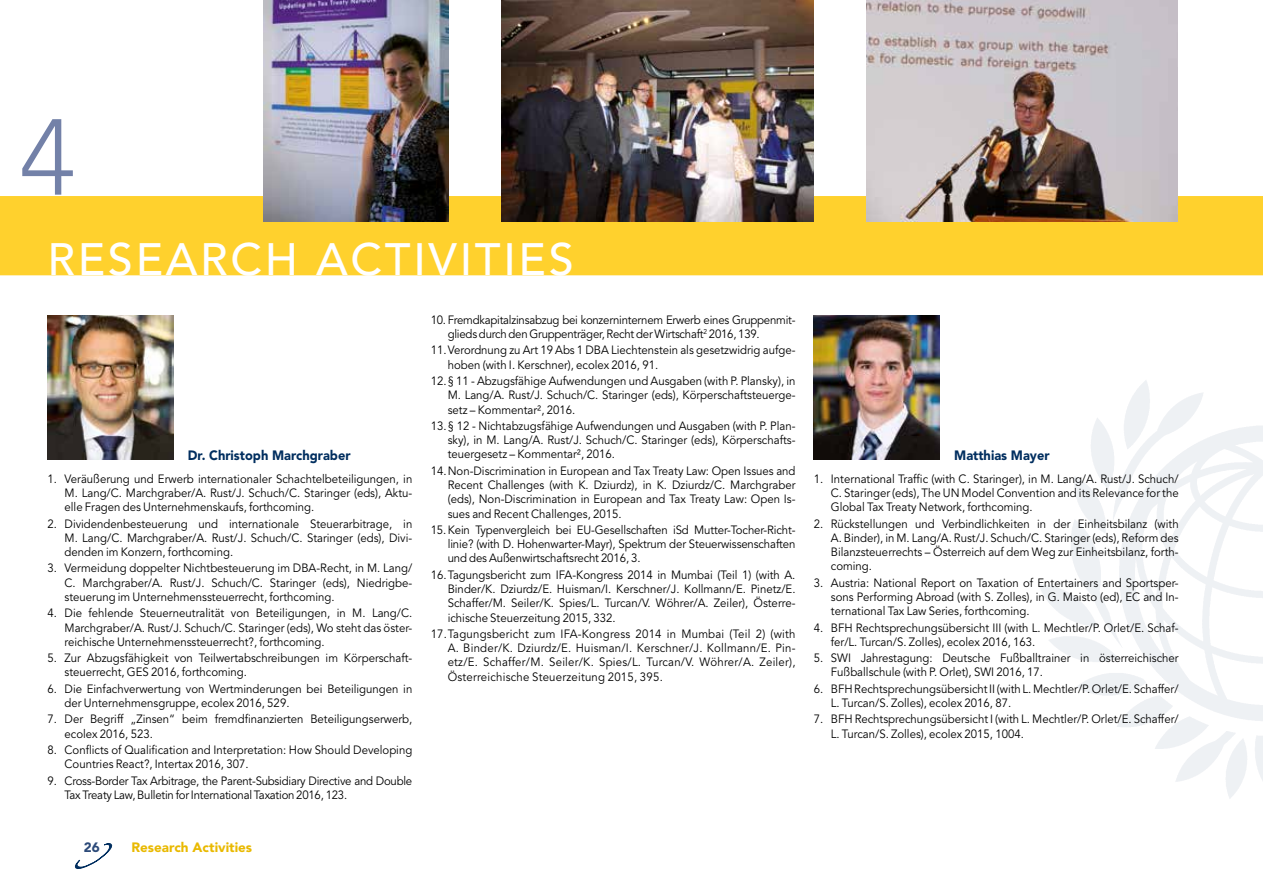
<style>
.page{position:relative;width:1263px;height:893px;background:#fff}
.page>*{position:absolute;margin:0;border:0;box-sizing:border-box;transform-origin:0 0}
.t1{font:300 106.65px "Avenir";color:#7381a8}
.t2{font:500 45px "Avenir LT Std";letter-spacing:.06em;color:#fff}
.t3{font:900 13.5px "Avenir";color:#002e5f;scale:.95 1}
.t4{font:900 13.5px "Avenir LT Std";color:#e9b900}
.t5{font:900 13.5px "Avenir LT Std";color:#2c4a79}
.t6{font:12px/14.2px "Avenir";color:#000;text-align:justify;scale:.95 1}
.t7{font:12px/14.2px "Avenir";letter-spacing:-.02em;color:#000;scale:.95 1}
</style>
<div class="page">
<svg style="left:74px;top:843px;width:39px;height:26px"></svg>
<div style="left:0;top:196px;width:1263px;height:79px;background:#ffd12d"></div>
<img style="left:264px;top:0;width:185px;height:221px">
<img style="left:501px;top:0;width:312px;height:221px">
<img style="left:866px;top:0;width:312px;height:221px">
<img style="left:48px;top:316px;width:125px;height:144px">
<img style="left:814px;top:316px;width:126px;height:144px">
<h1 class="t1" style="left:20px;top:95px;width:57px">4</h1>
<h2 class="t2" style="left:48px;top:234px;width:528px">RESEARCH ACTIVITIES</h2>
<p class="t3" style="left:188px;top:447px;width:173px">Dr. Christoph Marchgraber</p>
<p class="t6" style="left:65px;top:472px;width:368px;text-indent:-17px">1. Veräußerung und Erwerb internationaler Schachtelbeteiligungen, in M. Lang/C. Marchgraber/A. Rust/J. Schuch/C. Staringer (eds), Aktu&shy;elle Fragen des Unternehmenskaufs, forthcoming.</p>
<p class="t6" style="left:65px;top:517px;width:368px;text-indent:-17px">2. Dividendenbesteuerung und internationale Steuerarbitrage, in M. Lang/C. Marchgraber/A. Rust/J. Schuch/C. Staringer (eds), Divi&shy;denden im Konzern, forthcoming.</p>
<p class="t6" style="left:65px;top:561px;width:368px;text-indent:-17px">3. Vermeidung doppelter Nichtbesteuerung im DBA-Recht, in M. Lang/ C. Marchgraber/A. Rust/J. Schuch/C. Staringer (eds), Niedrigbe&shy;steuerung im Unternehmenssteuerrecht, forthcoming.</p>
<p class="t6" style="left:65px;top:606px;width:368px;text-indent:-17px">4. Die fehlende Steuerneutralität von Beteiligungen, in M. Lang/C.<br>Marchgraber/A. Rust/J. Schuch/C. Staringer (eds), Wo steht das öster&shy;reichische Unternehmenssteuerrecht?, forthcoming.</p>
<p class="t6" style="left:65px;top:651px;width:367px;text-indent:-17px">5. Zur Abzugsfähigkeit von Teilwertabschreibungen im Körperschaft&shy;steuerrecht, GES 2016, forthcoming.</p>
<p class="t6" style="left:65px;top:682px;width:368px;text-indent:-17px">6. Die Einfachverwertung von Wertminderungen bei Beteiligungen in der Unternehmensgruppe, ecolex 2016, 529.</p>
<p class="t6" style="left:65px;top:712px;width:368px;text-indent:-17px">7. Der Begriff „Zinsen“ beim fremdfinanzierten Beteiligungserwerb, ecolex 2016, 523.</p>
<p class="t6" style="left:65px;top:743px;width:368px;text-indent:-17px">8. Conflicts of Qualification and Interpretation: How Should Developing<br>Countries React?, Intertax 2016, 307.</p>
<p class="t7" style="left:65px;top:774px;width:368px;text-indent:-17px">9. Cross-Border Tax Arbitrage, the Parent-Subsidiary Directive and Double<br>Tax Treaty Law, Bulletin for International Taxation 2016, 123.</p>
<p class="t5" style="left:84px;top:839px;width:17px">26</p>
<p class="t4" style="left:131px;top:839px;width:122px">Research Activities</p>
<p class="t7" style="left:448px;top:313px;width:368px;text-indent:-17px">10. Fremdkapitalzinsabzug bei konzerninternem Erwerb eines Gruppenmit&shy;glieds durch den Gruppenträger, Recht der Wirtschaft<sup>2</sup> 2016, 139.</p>
<p class="t6" style="left:448px;top:343px;width:368px;text-indent:-17px">11.Verordnung zu Art 19 Abs 1 DBA Liechtenstein als gesetzwidrig aufge&shy;hoben (with I. Kerschner), ecolex 2016, 91.</p>
<p class="t6" style="left:448px;top:374px;width:368px;text-indent:-17px">12.§ 11 - Abzugsfähige Aufwendungen und Ausgaben (with P. Plansky), in M. Lang/A. Rust/J. Schuch/C. Staringer (eds), Körperschaftsteuerge&shy;setz – Kommentar², 2016.</p>
<p class="t6" style="left:448px;top:419px;width:368px;text-indent:-17px">13.§ 12 - Nichtabzugsfähige Aufwendungen und Ausgaben (with P. Plan&shy;sky), in M. Lang/A. Rust/J. Schuch/C. Staringer (eds), Körperschafts&shy;teuergesetz – Kommentar², 2016.</p>
<p class="t6" style="left:448px;top:464px;width:368px;text-indent:-17px">14.Non-Discrimination in European and Tax Treaty Law: Open Issues and Recent Challenges (with K. Dziurdz), in K. Dziurdz/C. Marchgraber (eds), Non-Discrimination in European and Tax Treaty Law: Open Is&shy;sues and Recent Challenges, 2015.</p>
<p class="t6" style="left:448px;top:523px;width:368px;text-indent:-17px">15.Kein Typenvergleich bei EU-Gesellschaften iSd Mutter-Tocher-Richt&shy;linie? (with D. Hohenwarter-Mayr), Spektrum der Steuerwissenschaften und des Außenwirtschaftsrecht 2016, 3.</p>
<p class="t6" style="left:448px;top:568px;width:368px;text-indent:-17px">16.Tagungsbericht zum IFA-Kongress 2014 in Mumbai (Teil 1) (with A.<br>Binder/K. Dziurdz/E. Huisman/I. Kerschner/J. Kollmann/E. Pinetz/E.<br>Schaffer/M. Seiler/K. Spies/L. Turcan/V. Wöhrer/A. Zeiler), Österre&shy;ichische Steuerzeitung 2015, 332.</p>
<p class="t6" style="left:448px;top:627px;width:368px;text-indent:-17px">17.Tagungsbericht zum IFA-Kongress 2014 in Mumbai (Teil 2) (with A. Binder/K. Dziurdz/E. Huisman/I. Kerschner/J. Kollmann/E. Pin&shy;etz/E. Schaffer/M. Seiler/K. Spies/L. Turcan/V. Wöhrer/A. Zeiler), Österreichische Steuerzeitung 2015, 395.</p>
<p class="t3" style="left:954px;top:447px;width:102px">Matthias Mayer</p>
<p class="t6" style="left:831px;top:472px;width:368px;text-indent:-17px">1. International Traffic (with C. Staringer), in M. Lang/A. Rust/J. Schuch/ C. Staringer (eds), The UN Model Convention and its Relevance for the Global Tax Treaty Network, forthcoming.</p>
<p class="t6" style="left:831px;top:517px;width:368px;text-indent:-17px">2. Rückstellungen und Verbindlichkeiten in der Einheitsbilanz (with A. Binder), in M. Lang/A. Rust/J. Schuch/C. Staringer (eds), Reform des Bilanzsteuerrechts – Österreich auf dem Weg zur Einheitsbilanz, forth&shy;coming.</p>
<p class="t6" style="left:831px;top:576px;width:368px;text-indent:-17px">3. Austria: National Report on Taxation of Entertainers and Sportsper&shy;sons Performing Abroad (with S. Zolles), in G. Maisto (ed), EC and In&shy;ternational Tax Law Series, forthcoming.</p>
<p class="t6" style="left:831px;top:621px;width:368px;text-indent:-17px">4. BFH Rechtsprechungsübersicht III (with L. Mechtler/P. Orlet/E. Schaf&shy;fer/L. Turcan/S. Zolles), ecolex 2016, 163.</p>
<p class="t6" style="left:831px;top:651px;width:368px;text-indent:-17px">5. SWI Jahrestagung: Deutsche Fußballtrainer in österreichischer<br>Fußballschule (with P. Orlet), SWI 2016, 17.</p>
<p class="t6" style="left:831px;top:682px;width:368px;text-indent:-17px">6. BFH Rechtsprechungsübersicht II (with L. Mechtler/P. Orlet/E. Schaffer/<br>L. Turcan/S. Zolles), ecolex 2016, 87.</p>
<p class="t6" style="left:831px;top:713px;width:368px;text-indent:-17px">7. BFH Rechtsprechungsübersicht I (with L. Mechtler/P. Orlet/E. Schaffer/<br>L. Turcan/S. Zolles), ecolex 2015, 1004.</p>
</div>
